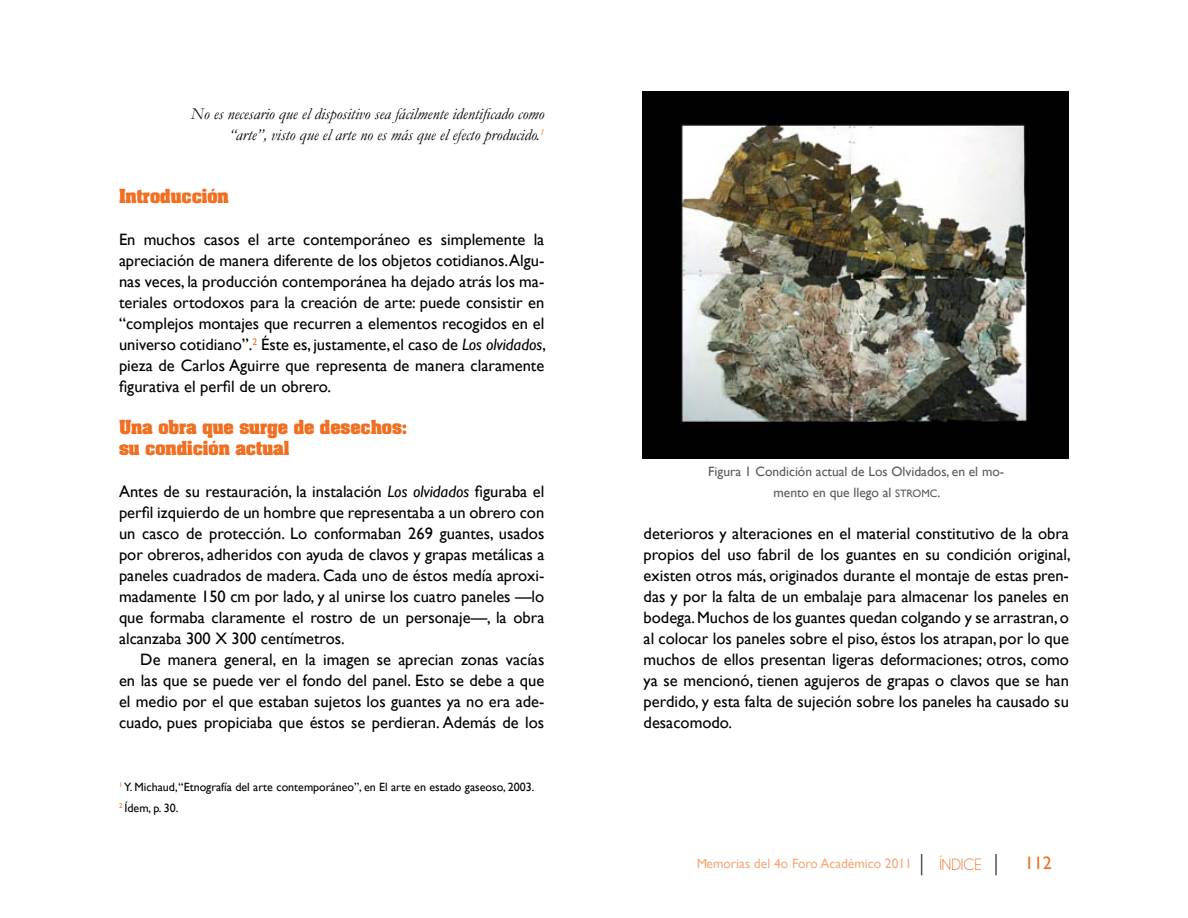
<style>
.page{position:relative;width:1188px;height:918px;background:#fff}
.page>*{position:absolute;margin:0;border:0;box-sizing:border-box;transform-origin:0 0}
.t1{font:18px "Gill Sans";color:#f06f22}
.t2{font:16.5px/21px "Gill Sans";color:#000;text-align:justify}
.t3{font:italic 16.5px/21px "Garamond";color:#000;text-align:right}
.t4{font:700 16.5px/21px "Aachen";color:#f06f22}
.t5{font:16.5px "Champagne&Limousines";color:#f06f22}
.t6{font:13.5px/21px "Gill Sans";color:#58595b;text-align:center}
.t7{font:13.5px "Gill Sans";color:#f06f22}
.t8{font:12px/21px "Gill Sans";color:#000}
.s1{font-style:italic}
.s2{font-family:"Gill Sans MT SC800";font-size:10.8px}
</style>
<div class="page">
<hr style="left:995px;top:854px;width:2px;height:21px;background:#575146">
<svg style="left:921px;top:854px;width:1px;height:21px"></svg>
<img style="left:642px;top:91px;width:427px;height:368px">
<p class="t3" style="left:191px;top:103px;width:355px">No es necesario que el dispositivo sea fácilmente identificado como “arte”, visto que el arte no es más que el efecto producido.<sup>1</sup></p>
<p class="t4" style="left:119px;top:185px;width:111px">Introducción</p>
<p class="t2" style="left:119px;top:229px;width:428px">En muchos casos el arte contemporáneo es simplemente la apreciación de manera diferente de los objetos cotidianos. Algu&shy;nas veces, la producción contemporánea ha dejado atrás los ma&shy;teriales ortodoxos para la creación de arte: puede consistir en “complejos montajes que recurren a elementos recogidos en el universo cotidiano”.<sup>2</sup> Éste es, justamente, el caso de <span class="s1">Los olvidados</span>, pieza de Carlos Aguirre que representa de manera claramente figurativa el perfil de un obrero.</p>
<p class="t4" style="left:119px;top:416px;width:290px">Una obra que surge de desechos: su condición actual</p>
<p class="t2" style="left:119px;top:481px;width:427px">Antes de su restauración, la instalación <span class="s1">Los olvidados</span> figuraba el perfil izquierdo de un hombre que representaba a un obrero con un casco de protección. Lo conformaban 269 guantes, usados por obreros, adheridos con ayuda de clavos y grapas metálicas a paneles cuadrados de madera. Cada uno de éstos medía aproxi&shy;madamente 150 cm por lado, y al unirse los cuatro paneles —lo que formaba claramente el rostro de un personaje—, la obra alcanzaba 300 X 300 centímetros.</p>
<p class="t2" style="left:119px;top:649px;width:427px;text-indent:21px">De manera general, en la imagen se aprecian zonas vacías en las que se puede ver el fondo del panel. Esto se debe a que el medio por el que estaban sujetos los guantes ya no era ade&shy;cuado, pues propiciaba que éstos se perdieran. Además de los</p>
<p class="t8" style="left:119px;top:777px;width:417px"><sup>1</sup> Y. Michaud, “Etnografía del arte contemporáneo”, en El arte en estado gaseoso, 2003.<br><sup>2</sup> Ídem, p. 30.</p>
<p class="t6" style="left:708px;top:461px;width:297px">Figura 1 Condición actual de Los Olvidados, en el mo&shy;mento en que llego al <span class="s2">STROMC</span>.</p>
<p class="t2" style="left:644px;top:523px;width:428px">deterioros y alteraciones en el material constitutivo de la obra propios del uso fabril de los guantes en su condición original, existen otros más, originados durante el montaje de estas pren&shy;das y por la falta de un embalaje para almacenar los paneles en bodega. Muchos de los guantes quedan colgando y se arrastran, o al colocar los paneles sobre el piso, éstos los atrapan, por lo que muchos de ellos presentan ligeras deformaciones; otros, como ya se mencionó, tienen agujeros de grapas o clavos que se han perdido, y esta falta de sujeción sobre los paneles ha causado su desacomodo.</p>
<p class="t7" style="left:696px;top:856px;width:217px">Memorias del 4o Foro Académico 2011</p>
<p class="t5" style="left:939px;top:855px;width:44px">ÍNDICE</p>
<p class="t1" style="left:1025px;top:853px;width:28px">112</p>
</div>
